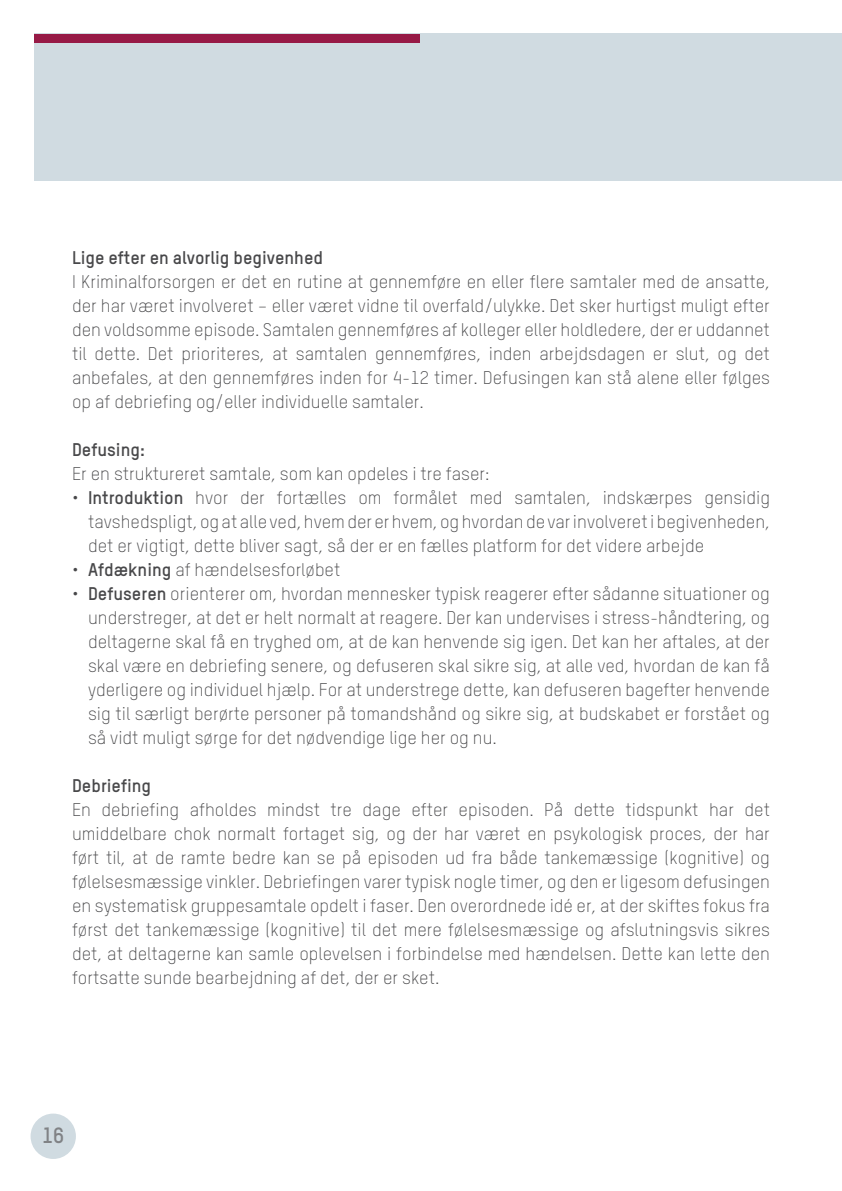
<style>
.page{position:relative;width:842px;height:1191px;background:#fff}
.page>*{position:absolute;margin:0;border:0;box-sizing:border-box;transform-origin:0 0}
.t1{font:700 21.8px "TSTAR";color:#808285}
.t2{font:300 18px/24px "TSTAR";color:#48484a;text-align:justify}
.t3{font:700 18px "TSTAR";color:#48484a}
.s1{font-weight:700}
</style>
<div class="page">
<div style="left:34px;top:34px;width:808px;height:147px;background:#d0dbe1"></div>
<div style="left:34px;top:34px;width:386px;height:9px;background:#971a46"></div>
<div style="left:31px;top:1113px;width:45px;height:46px;background:#d0dbe1;border-radius:50%"></div>
<p class="t3" style="left:72px;top:246px;width:253px">Lige efter en alvorlig begivenhed</p>
<p class="t2" style="left:72px;top:270px;width:699px">I Kriminalforsorgen er det en rutine at gennemføre en eller flere samtaler med de ansatte, der har været involveret – eller været vidne til overfald/ulykke. Det sker hurtigst muligt efter den voldsomme episode. Samtalen gennemføres af kolleger eller holdledere, der er uddannet til dette. Det prioriteres, at samtalen gennemføres, inden arbejdsdagen er slut, og det anbefales, at den gennemføres inden for 4-12 timer. Defusingen kan stå alene eller følges op af debriefing og/eller individuelle samtaler.</p>
<p class="t3" style="left:72px;top:438px;width:74px">Defusing:</p>
<p class="t2" style="left:72px;top:462px;width:419px">Er en struktureret samtale, som kan opdeles i tre faser:</p>
<p class="t2" style="left:88px;top:486px;width:683px;text-indent:-16px">• <span class="s1">Introduktion</span> hvor der fortælles om formålet med samtalen, indskærpes gensidig tavshedspligt, og at alle ved, hvem der er hvem, og hvordan de var involveret i begivenheden, det er vigtigt, dette bliver sagt, så der er en fælles platform for det videre arbejde</p>
<p class="t2" style="left:72px;top:558px;width:270px">• <span class="s1">Afdækning</span> af hændelsesforløbet</p>
<p class="t2" style="left:88px;top:581px;width:683px;text-indent:-16px">• <span class="s1">Defuseren</span> orienterer om, hvordan mennesker typisk reagerer efter sådanne situationer og understreger, at det er helt normalt at reagere. Der kan undervises i stress-håndtering, og deltagerne skal få en tryghed om, at de kan henvende sig igen. Det kan her aftales, at der skal være en debriefing senere, og defuseren skal sikre sig, at alle ved, hvordan de kan få yderligere og individuel hjælp. For at understrege dette, kan defuseren bagefter henvende sig til særligt berørte personer på tomandshånd og sikre sig, at budskabet er forstået og så vidt muligt sørge for det nødvendige lige her og nu.</p>
<p class="t3" style="left:72px;top:774px;width:81px">Debriefing</p>
<p class="t2" style="left:72px;top:797px;width:700px">En debriefing afholdes mindst tre dage efter episoden. På dette tidspunkt har det umiddelbare chok normalt fortaget sig, og der har været en psykologisk proces, der har ført til, at de ramte bedre kan se på episoden ud fra både tankemæssige (kognitive) og følelsesmæssige vinkler. Debriefingen varer typisk nogle timer, og den er ligesom defusingen en systematisk gruppesamtale opdelt i faser. Den overordnede idé er, at der skiftes fokus fra først det tankemæssige (kognitive) til det mere følelsesmæssige og afslutningsvis sikres det, at deltagerne kan samle oplevelsen i forbindelse med hændelsen. Dette kan lette den fortsatte sunde bearbejdning af det, der er sket.</p>
<p class="t1" style="left:42px;top:1121px;width:24px">16</p>
</div>
